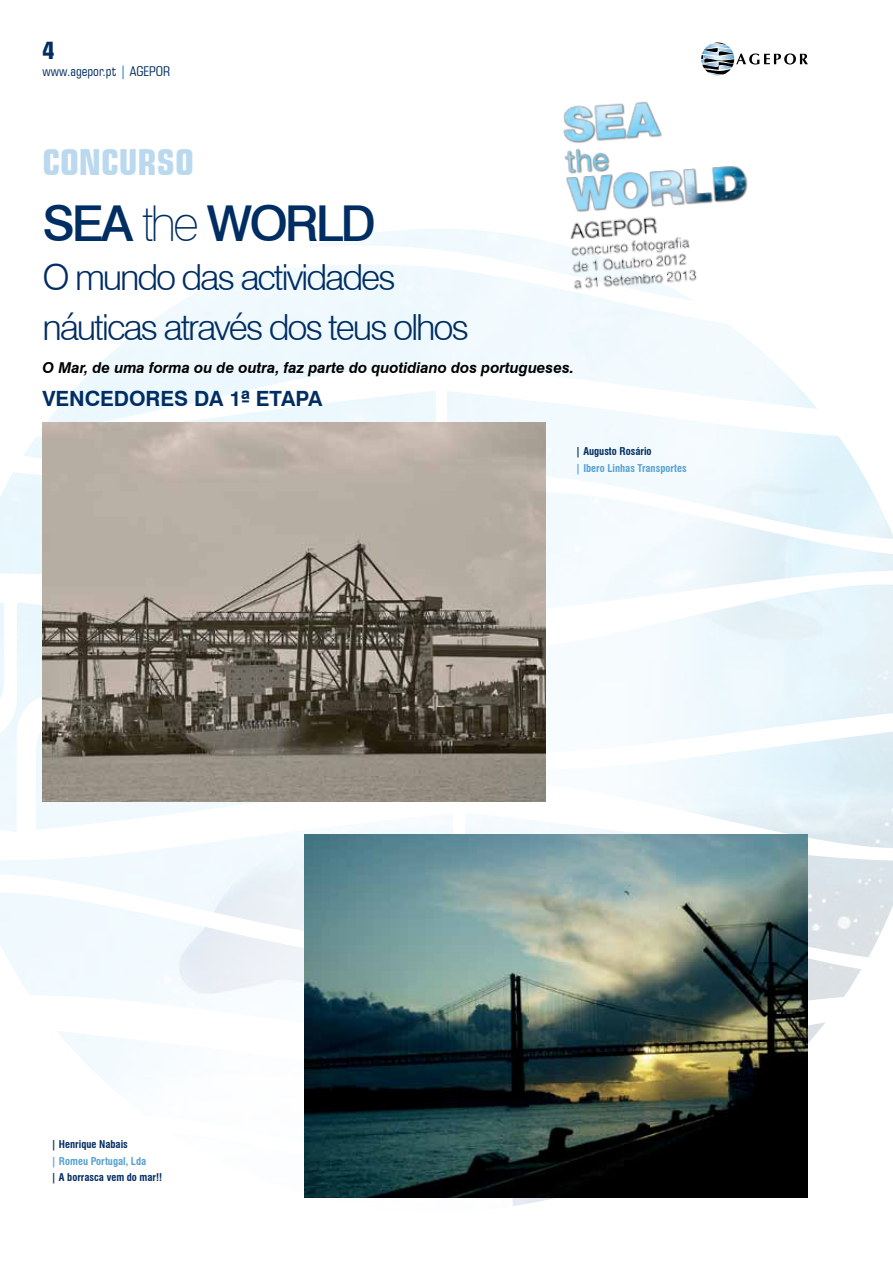
<style>
.page{position:relative;width:893px;height:1263px;background:#fff}
.page>*{position:absolute;margin:0;border:0;box-sizing:border-box;transform-origin:0 0}
.t1{font:500 49.5px "Swiss 721 BT";letter-spacing:-.06em;color:#002d62}
.t2{font:300 36px/49.5px "Swiss 721 BT";letter-spacing:-.06em;color:#002d62}
.t3{font:700 condensed 36px "Square 721 BT";color:#bbd9ee}
.t4{font:700 condensed 24px "Square 721 BT";color:#002d62}
.t5{font:700 21px "Swiss 721 BT";letter-spacing:-.005em;color:#002d62}
.t6{font:italic 700 15px "Swiss 721 BT";letter-spacing:-.005em;color:#000}
.t7{font:condensed 13.5px "Square 721 BT";color:#002d62}
.t8{font:700 condensed 10.5px "Swiss 721 BT";color:#002d62}
.t9{font:700 condensed 10.5px "Swiss 721 BT";color:#56a0d3}
.s1{font-weight:700;color:#56a0d3}
.s2{font-weight:100}
</style>
<div class="page">
<svg style="left:701px;top:43px;width:107px;height:32px"></svg>
<img style="left:0;top:229px;width:893px;height:814px">
<img style="left:546px;top:101px;width:217px;height:198px">
<img style="left:43px;top:422px;width:503px;height:380px">
<img style="left:305px;top:835px;width:503px;height:363px">
<h3 class="t4" style="left:43px;top:36px;width:13px">4</h3>
<p class="t7" style="left:43px;top:63px;width:129px">www.agepor.pt <span class="s1">|</span> AGEPOR</p>
<h2 class="t3" style="left:43px;top:140px;width:153px">CONCURSO</h2>
<h1 class="t1" style="left:43px;top:193px;width:335px">SEA <span class="s2">the</span> WORLD</h1>
<h2 class="t2" style="left:43px;top:252px;width:428px">O mundo das actividades náuticas através dos teus olhos</h2>
<p class="t6" style="left:43px;top:358px;width:533px">O Mar, de uma forma ou de outra, faz parte do quotidiano dos portugueses.</p>
<h3 class="t5" style="left:43px;top:385px;width:282px">VENCEDORES DA 1ª ETAPA</h3>
<p class="t8" style="left:51px;top:1138px;width:78px">| Henrique Nabais</p>
<p class="t9" style="left:51px;top:1154px;width:97px">| Romeu Portugal, Lda</p>
<p class="t8" style="left:51px;top:1171px;width:113px">| A borrasca vem do mar!!</p>
<p class="t8" style="left:575px;top:445px;width:78px">| Augusto Rosário</p>
<p class="t9" style="left:575px;top:461px;width:113px">| Ibero Linhas Transportes</p>
</div>
